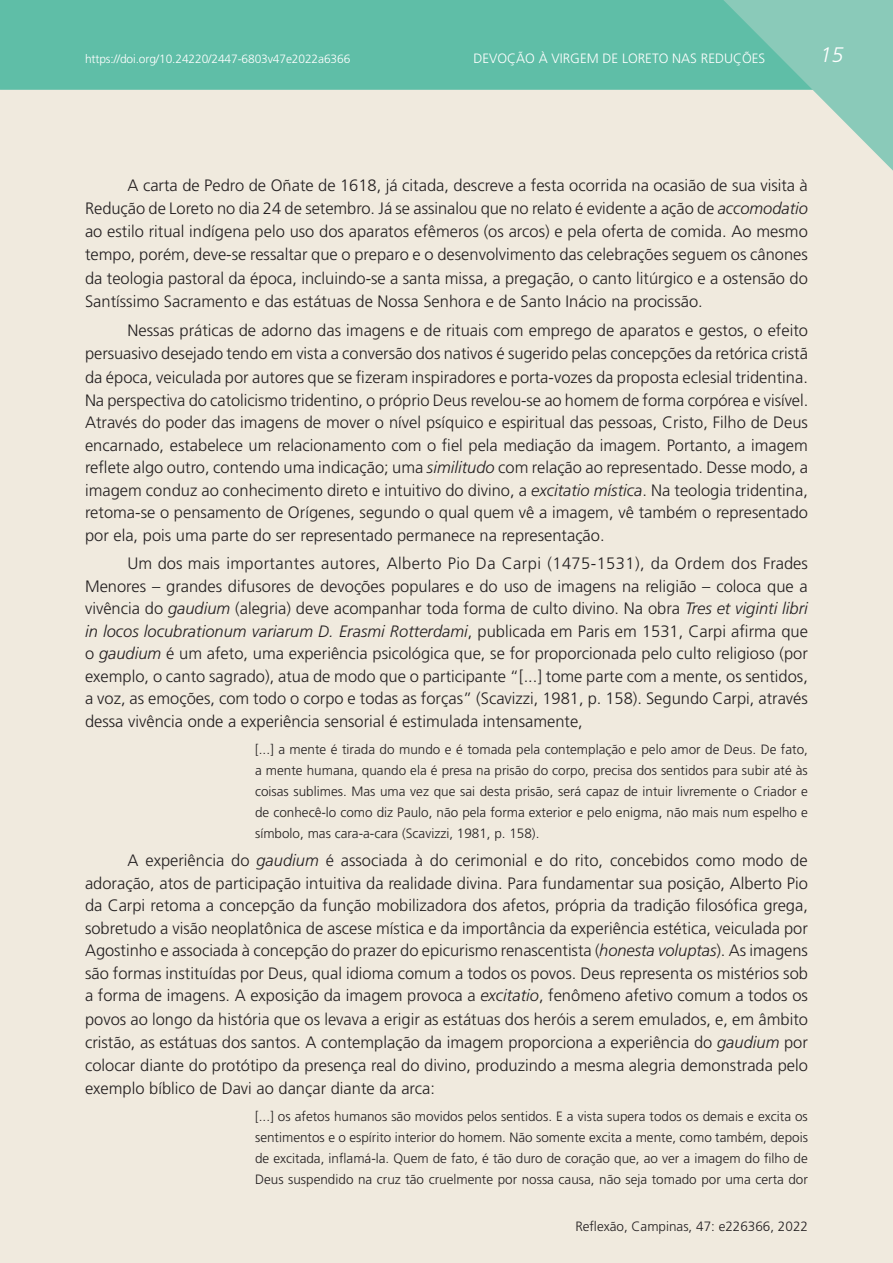
<style>
.page{position:relative;width:893px;height:1263px;background:#fff}
.page>*{position:absolute;margin:0;border:0;box-sizing:border-box;transform-origin:0 0}
.t1{font:italic 300 21px "Frutiger";color:#fff}
.P1{font:300 16.5px/22.8px "Frutiger";color:#231f20;text-align:justify}
.P1a{font:300 13.5px/21px "Frutiger";color:#231f20;text-align:justify}
.t2{font:300 13.5px "Frutiger";color:#fff}
.t3{font:300 12px "Frutiger";letter-spacing:-.01em;color:#fff}
.s1{font-style:italic}
</style>
<div class="page">
<div style="left:0;top:0;width:718px;height:90px;background:#5fbea7"></div>
<svg style="left:718px;top:0;width:175px;height:172px;background:#a9d4c4"></svg>
<p class="t3" style="left:85px;top:52px;width:267px">https://doi.org/10.24220/2447-6803v47e2022a6366</p>
<p class="t2" style="left:473px;top:50px;width:293px">DEVOÇÃO À VIRGEM DE LORETO NAS REDUÇÕES</p>
<p class="t1" style="left:820px;top:43px;width:25px">15</p>
<p class="P1" style="left:85px;top:174px;width:724px;line-height:23.2px;text-indent:43px">A carta de Pedro de Oñate de 1618, já citada, descreve a festa ocorrida na ocasião de sua visita à Redução de Loreto no dia 24 de setembro. Já se assinalou que no relato é evidente a ação de <span class="s1">accomodatio </span>ao estilo ritual indígena pelo uso dos aparatos efêmeros (os arcos) e pela oferta de comida. Ao mesmo tempo, porém, deve-se ressaltar que o preparo e o desenvolvimento das celebrações seguem os cânones da teologia pastoral da época, incluindo-se a santa missa, a pregação, o canto litúrgico e a ostensão do Santíssimo Sacramento e das estátuas de Nossa Senhora e de Santo Inácio na procissão.</p>
<p class="P1" style="left:85px;top:319px;width:725px;text-indent:43px">Nessas práticas de adorno das imagens e de rituais com emprego de aparatos e gestos, o efeito persuasivo desejado tendo em vista a conversão dos nativos é sugerido pelas concepções da retórica cristã da época, veiculada por autores que se fizeram inspiradores e porta-vozes da proposta eclesial tridentina.<br>Na perspectiva do catolicismo tridentino, o próprio Deus revelou-se ao homem de forma corpórea e visível.<br>Através do poder das imagens de mover o nível psíquico e espiritual das pessoas, Cristo, Filho de Deus encarnado, estabelece um relacionamento com o fiel pela mediação da imagem. Portanto, a imagem reflete algo outro, contendo uma indicação; uma <span class="s1">similitudo</span> com relação ao representado. Desse modo, a imagem conduz ao conhecimento direto e intuitivo do divino, a <span class="s1">excitatio mística</span>. Na teologia tridentina, retoma-se o pensamento de Orígenes, segundo o qual quem vê a imagem, vê também o representado por ela, pois uma parte do ser representado permanece na representação.</p>
<p class="P1" style="left:85px;top:553px;width:724px;text-indent:43px">Um dos mais importantes autores, Alberto Pio Da Carpi (1475-1531), da Ordem dos Frades Menores – grandes difusores de devoções populares e do uso de imagens na religião – coloca que a vivência do <span class="s1">gaudium</span> (alegria) deve acompanhar toda forma de culto divino. Na obra <span class="s1">Tres et viginti libri in locos locubrationum variarum D. Erasmi Rotterdami</span>, publicada em Paris em 1531, Carpi afirma que o <span class="s1">gaudium</span> é um afeto, uma experiência psicológica que, se for proporcionada pelo culto religioso (por exemplo, o canto sagrado), atua de modo que o participante “[...] tome parte com a mente, os sentidos, a voz, as emoções, com todo o corpo e todas as forças” (Scavizzi, 1981, p. 158). Segundo Carpi, através dessa vivência onde a experiência sensorial é estimulada intensamente,</p>
<p class="P1a" style="left:255px;top:739px;width:554px">[...] a mente é tirada do mundo e é tomada pela contemplação e pelo amor de Deus. De fato, a mente humana, quando ela é presa na prisão do corpo, precisa dos sentidos para subir até às coisas sublimes. Mas uma vez que sai desta prisão, será capaz de intuir livremente o Criador e de conhecê-lo como diz Paulo, não pela forma exterior e pelo enigma, não mais num espelho e símbolo, mas cara-a-cara (Scavizzi, 1981, p. 158).</p>
<p class="P1" style="left:85px;top:849px;width:724px;text-indent:43px">A experiência do <span class="s1">gaudium</span> é associada à do cerimonial e do rito, concebidos como modo de adoração, atos de participação intuitiva da realidade divina. Para fundamentar sua posição, Alberto Pio da Carpi retoma a concepção da função mobilizadora dos afetos, própria da tradição filosófica grega, sobretudo a visão neoplatônica de ascese mística e da importância da experiência estética, veiculada por Agostinho e associada à concepção do prazer do epicurismo renascentista (<span class="s1">honesta voluptas</span>). As imagens são formas instituídas por Deus, qual idioma comum a todos os povos. Deus representa os mistérios sob a forma de imagens. A exposição da imagem provoca a <span class="s1">excitatio</span>, fenômeno afetivo comum a todos os povos ao longo da história que os levava a erigir as estátuas dos heróis a serem emulados, e, em âmbito cristão, as estátuas dos santos. A contemplação da imagem proporciona a experiência do <span class="s1">gaudium</span> por colocar diante do protótipo da presença real do divino, produzindo a mesma alegria demonstrada pelo exemplo bíblico de Davi ao dançar diante da arca:</p>
<p class="P1a" style="left:255px;top:1106px;width:554px">[...] os afetos humanos são movidos pelos sentidos. E a vista supera todos os demais e excita os sentimentos e o espírito interior do homem. Não somente excita a mente, como também, depois de excitada, inflamá-la. Quem de fato, é tão duro de coração que, ao ver a imagem do filho de Deus suspendido na cruz tão cruelmente por nossa causa, não seja tomado por uma certa dor</p>
<p class="P1a" style="left:575px;top:1215px;width:234px">Reflexão, Campinas, 47: e226366, 2022</p>
</div>
